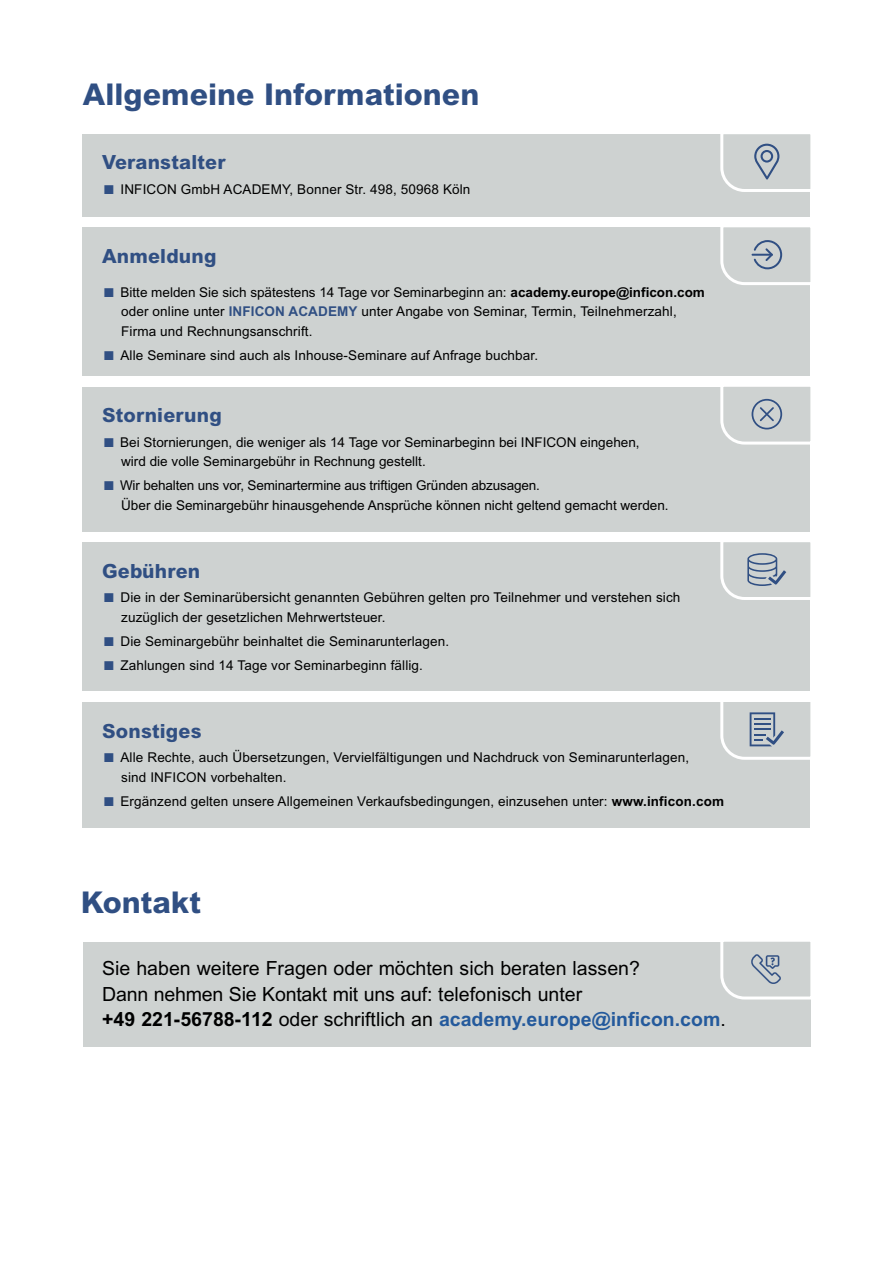
<style>
.page{position:relative;width:893px;height:1263px;background:#fff}
.page>*{position:absolute;margin:0;border:0;box-sizing:border-box;transform-origin:0 0}
.t1{font:800 30px "Arial MT Std";color:#304f83}
.t2{font:19.5px/25.5px "Arial MT Std";color:#000}
.t3{font:800 19.5px "Arial MT Std";letter-spacing:.01em;color:#304f83}
.t4{font:13.5px/19.5px "Arial MT Std";letter-spacing:.01em;color:#000}
.s1{color:#304f83}
.s2{font-weight:700}
.s3{font-weight:700;color:#304f83}
.s4{font-weight:700;color:#245a9c}
</style>
<div class="page">
<div style="left:83px;top:134px;width:727px;height:83px;background:#ced2d1"></div>
<div style="left:83px;top:227px;width:727px;height:149px;background:#ced2d1"></div>
<div style="left:83px;top:387px;width:727px;height:144px;background:#ced2d1"></div>
<div style="left:83px;top:542px;width:727px;height:149px;background:#ced2d1"></div>
<div style="left:83px;top:702px;width:727px;height:126px;background:#ced2d1"></div>
<svg style="left:720px;top:134px;width:91px;height:58px"></svg>
<svg style="left:720px;top:227px;width:91px;height:58px"></svg>
<div style="left:83px;top:942px;width:727px;height:104px;background:#ced2d1"></div>
<svg style="left:720px;top:941px;width:91px;height:60px"></svg>
<svg style="left:720px;top:542px;width:91px;height:58px"></svg>
<svg style="left:720px;top:702px;width:91px;height:58px"></svg>
<svg style="left:720px;top:387px;width:91px;height:58px"></svg>
<h1 class="t1" style="left:83px;top:76px;width:398px">Allgemeine Informationen</h1>
<h2 class="t3" style="left:102px;top:151px;width:125px">Veranstalter</h2>
<p class="t4" style="left:104px;top:179px;width:368px"><span class="s1">■</span> INFICON GmbH ACADEMY, Bonner Str. 498, 50968 Köln</p>
<h2 class="t3" style="left:102px;top:244px;width:116px">Anmeldung</h2>
<p class="t4" style="left:121px;top:282px;width:585px;text-indent:-17px"><span class="s1">■</span> Bitte melden Sie sich spätestens 14 Tage vor Seminarbeginn an: <span class="s2">academy.europe@inficon.com </span>oder online unter <span class="s3">INFICON ACADEMY</span> unter Angabe von Seminar, Termin, Teilnehmerzahl,<br>Firma und Rechnungsanschrift.</p>
<p class="t4" style="left:104px;top:345px;width:435px"><span class="s1">■</span> Alle Seminare sind auch als Inhouse-Seminare auf Anfrage buchbar.</p>
<h2 class="t3" style="left:102px;top:404px;width:121px">Stornierung</h2>
<p class="t4" style="left:121px;top:432px;width:520px;text-indent:-17px"><span class="s1">■</span> Bei Stornierungen, die weniger als 14 Tage vor Seminarbeginn bei INFICON eingehen, wird die volle Seminargebühr in Rechnung gestellt.</p>
<p class="t4" style="left:121px;top:476px;width:549px;text-indent:-17px"><span class="s1">■</span> Wir behalten uns vor, Seminartermine aus triftigen Gründen abzusagen.<br>Über die Seminargebühr hinausgehende Ansprüche können nicht geltend gemacht werden.</p>
<h2 class="t3" style="left:102px;top:559px;width:100px">Gebühren</h2>
<p class="t4" style="left:121px;top:588px;width:561px;text-indent:-17px"><span class="s1">■</span> Die in der Seminarübersicht genannten Gebühren gelten pro Teilnehmer und verstehen sich zuzüglich der gesetzlichen Mehrwertsteuer.</p>
<p class="t4" style="left:104px;top:631px;width:346px"><span class="s1">■</span> Die Seminargebühr beinhaltet die Seminarunterlagen.</p>
<p class="t4" style="left:104px;top:655px;width:320px"><span class="s1">■</span> Zahlungen sind 14 Tage vor Seminarbeginn fällig.</p>
<h2 class="t3" style="left:102px;top:719px;width:101px">Sonstiges</h2>
<p class="t4" style="left:121px;top:748px;width:569px;text-indent:-17px"><span class="s1">■</span> Alle Rechte, auch Übersetzungen, Vervielfältigungen und Nachdruck von Seminarunterlagen, sind INFICON vorbehalten.</p>
<p class="t4" style="left:104px;top:791px;width:621px"><span class="s1">■</span> Ergänzend gelten unsere Allgemeinen Verkaufsbedingungen, einzusehen unter: <span class="s2">www.inficon.com</span></p>
<h1 class="t1" style="left:81px;top:884px;width:122px">Kontakt</h1>
<h2 class="t2" style="left:102px;top:955px;width:625px">Sie haben weitere Fragen oder möchten sich beraten lassen?<br>Dann nehmen Sie Kontakt mit uns auf: telefonisch unter<br><span class="s2">+49 221-56788-112</span> oder schriftlich an <span class="s4">academy.europe@inficon.com</span>.</h2>
</div>
